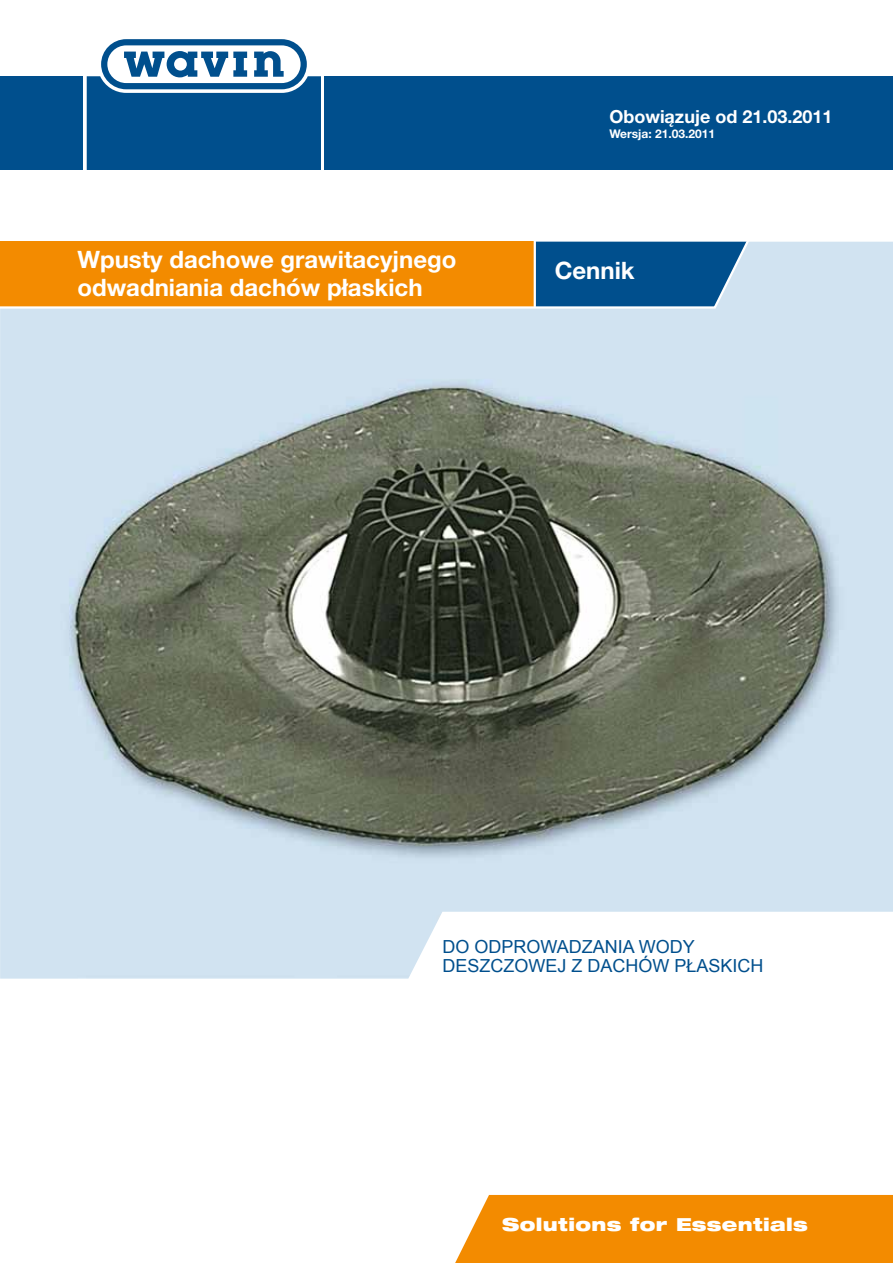
<style>
.page{position:relative;width:893px;height:1263px;background:#fff}
.page>*{position:absolute;margin:0;border:0;box-sizing:border-box;transform-origin:0 0}
.t1{font:700 24px/28.8px "Helvetica Neue LT Pro";color:#fff}
.t2{font:18px/19.5px "Arial";color:#004f8d}
.t3{font:700 18px "Helvetica Neue LT Pro";color:#fff}
.t4{font:900 expanded 18px "Helvetica Neue LT Pro";letter-spacing:.02em;color:#fff}
.t5{font:700 12px "Helvetica Neue LT Pro";color:#fff}
</style>
<div class="page">
<img style="left:0;top:242px;width:893px;height:737px">
<svg style="left:0;top:241px;width:751px;height:69px;background:#b68436"></svg>
<hr style="left:534px;top:240px;width:2px;height:67px;background:#fff">
<div style="left:324px;top:76px;width:569px;height:94px;background:#004f8d"></div>
<svg style="left:86px;top:39px;width:234px;height:131px"></svg>
<div style="left:0;top:76px;width:82px;height:94px;background:#004f8d"></div>
<div style="left:455px;top:1195px;width:438px;height:68px;background:#f38b00"></div>
<p class="t3" style="left:609px;top:105px;width:225px">Obowiązuje od 21.03.2011</p>
<p class="t5" style="left:609px;top:126px;width:107px">Wersja: 21.03.2011</p>
<p class="t1" style="left:77px;top:244px;width:381px">Wpusty dachowe grawitacyjnego odwadniania dachów płaskich</p>
<p class="t1" style="left:555px;top:255px;width:81px">Cennik</p>
<p class="t2" style="left:442px;top:937px;width:323px">DO ODPROWADZANIA WODY<br>DESZCZOWEJ Z DACHÓW PŁASKICH</p>
<p class="t4" style="left:502px;top:1213px;width:307px">Solutions for Essentials</p>
</div>
